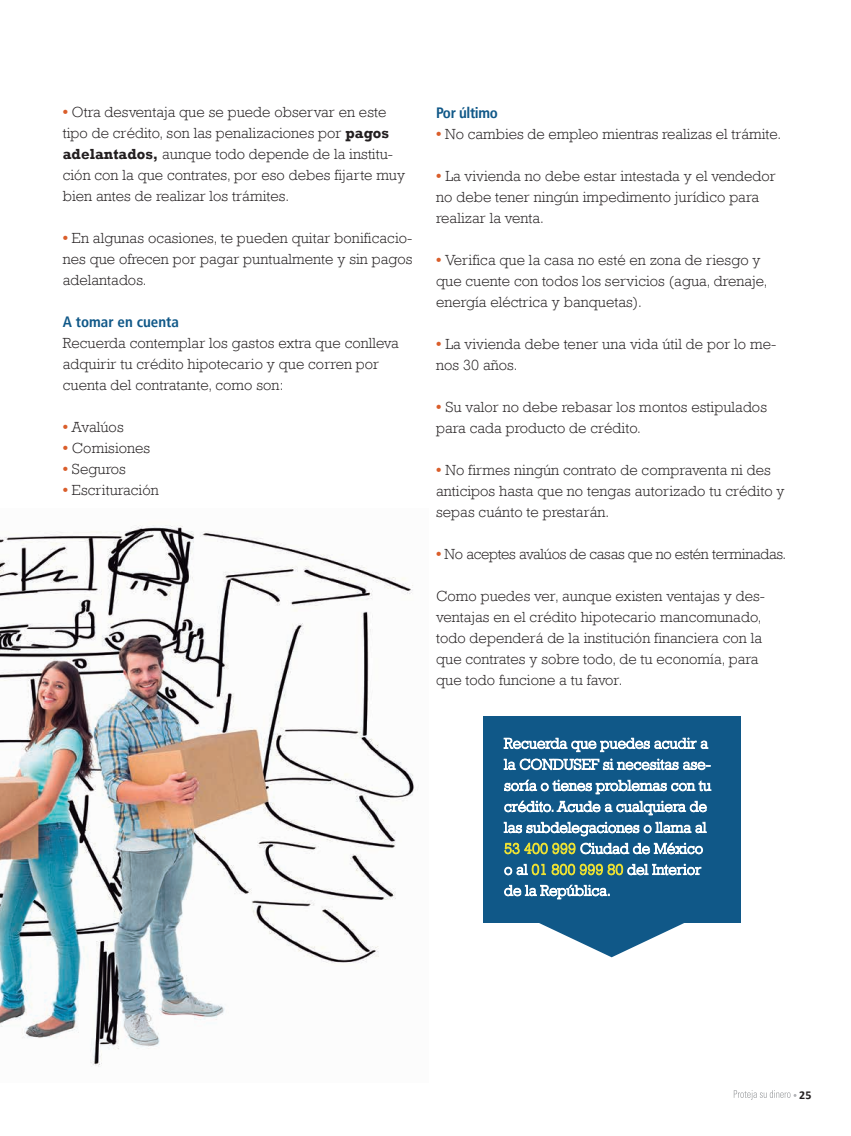
<style>
.page{position:relative;width:851px;height:1136px;background:#fff}
.page>*{position:absolute;margin:0;border:0;box-sizing:border-box;transform-origin:0 0}
.t1{font:300 15px/21px "Rockwell";letter-spacing:.005em;color:#231f20}
.t2{font:300 15px/21px "Rockwell";letter-spacing:.005em;color:#fff}
.t3{font:300 15px "Rockwell";letter-spacing:-.02em;color:#231f20}
.t4{font:700 condensed 15px "Frutiger LT";color:#105888}
.t5{font:700 condensed 15px "Frutiger LT";letter-spacing:-.025em;color:#105888}
.t6{font:700 12px "Calibri";color:#231f20}
.s1{font-weight:700;color:#da5e2b}
.s2{font-weight:700}
.s3{color:#ebe034}
</style>
<div class="page">
<div style="left:482px;top:715px;width:258px;height:207px;background:#105888"></div>
<img style="left:0;top:525px;width:418px;height:542px">
<svg style="left:503px;top:737px;width:205px;height:15px"></svg>
<svg style="left:503px;top:758px;width:207px;height:12px"></svg>
<svg style="left:504px;top:779px;width:207px;height:15px"></svg>
<svg style="left:504px;top:800px;width:203px;height:15px"></svg>
<svg style="left:503px;top:821px;width:203px;height:34px"></svg>
<svg style="left:504px;top:863px;width:197px;height:12px"></svg>
<svg style="left:504px;top:884px;width:105px;height:15px"></svg>
<svg style="left:532px;top:922px;width:158px;height:35px"></svg>
<svg style="left:733px;top:1090px;width:63px;height:9px"></svg>
<p class="t1" style="left:63px;top:101px;width:343px"><span class="s1">•</span> Otra desventaja que se puede observar en este tipo de crédito, son las penalizaciones por <span class="s2">pagos adelantados,</span> aunque todo depende de la institu&shy;ción con la que contrates, por eso debes fijarte muy bien antes de realizar los trámites.</p>
<p class="t1" style="left:63px;top:227px;width:351px;text-align:justify"><span class="s1">•</span> En algunas ocasiones, te pueden quitar bonificacio&shy;nes que ofrecen por pagar puntualmente y sin pagos adelantados.</p>
<p class="t4" style="left:63px;top:313px;width:118px">A tomar en cuenta</p>
<p class="t1" style="left:63px;top:332px;width:337px">Recuerda contemplar los gastos extra que conlleva adquirir tu crédito hipotecario y que corren por cuenta del contratante, como son:</p>
<p class="t1" style="left:63px;top:416px;width:62px"><span class="s1">•</span> Avalúos</p>
<p class="t1" style="left:63px;top:437px;width:89px"><span class="s1">•</span> Comisiones</p>
<p class="t1" style="left:63px;top:458px;width:65px"><span class="s1">•</span> Seguros</p>
<p class="t1" style="left:63px;top:479px;width:97px"><span class="s1">•</span> Escrituración</p>
<p class="t5" style="left:436px;top:103px;width:63px">Por último</p>
<p class="t1" style="left:436px;top:123px;width:346px"><span class="s1">•</span> No cambies de empleo mientras realizas el trámite.</p>
<p class="t1" style="left:436px;top:165px;width:341px"><span class="s1">•</span> La vivienda no debe estar intestada y el vendedor no debe tener ningún impedimento jurídico para realizar la venta.</p>
<p class="t1" style="left:436px;top:249px;width:333px"><span class="s1">•</span> Verifica que la casa no esté en zona de riesgo y que cuente con todos los servicios (agua, drenaje, energía eléctrica y banquetas).</p>
<p class="t1" style="left:436px;top:333px;width:342px"><span class="s1">•</span> La vivienda debe tener una vida útil de por lo me&shy;nos 30 años.</p>
<p class="t1" style="left:436px;top:396px;width:332px"><span class="s1">•</span> Su valor no debe rebasar los montos estipulados para cada producto de crédito.</p>
<p class="t1" style="left:436px;top:459px;width:350px"><span class="s1">•</span> No firmes ningún contrato de compraventa ni des anticipos hasta que no tengas autorizado tu crédito y sepas cuánto te prestarán.</p>
<p class="t3" style="left:436px;top:545px;width:351px"><span class="s1">•</span> No aceptes avalúos de casas que no estén terminadas.</p>
<p class="t1" style="left:436px;top:585px;width:330px">Como puedes ver, aunque existen ventajas y des&shy;ventajas en el crédito hipotecario mancomunado, todo dependerá de la institución financiera con la que contrates y sobre todo, de tu economía, para que todo funcione a tu favor.</p>
<p class="t2" style="left:504px;top:732px;width:208px">Recuerda que puedes acudir a la CONDUSEF si necesitas ase&shy;soría o tienes problemas con tu crédito. Acude a cualquiera de las subdelegaciones o llama al<br><span class="s3">53 400 999</span> Ciudad de México o al <span class="s3">01 800 999 80</span> del Interior de la República.</p>
<p class="t6" style="left:799px;top:1086px;width:14px">25</p>
</div>
